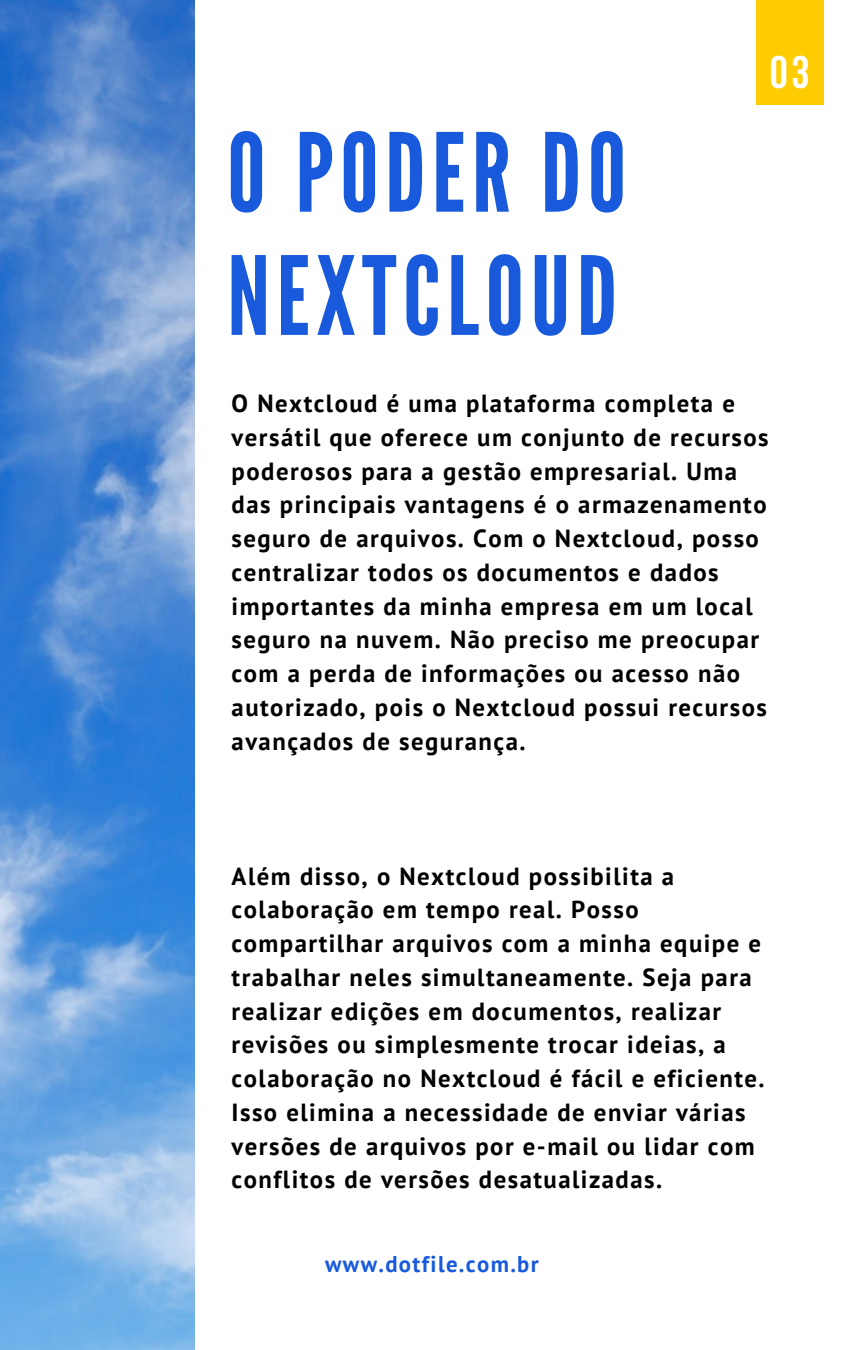
<style>
.page{position:relative;width:864px;height:1350px;background:#fff}
.page>*{position:absolute;margin:0;border:0;box-sizing:border-box;transform-origin:0 0}
.t1{font:108.67px/123.3px "League Gothic";letter-spacing:.06em;color:#185adb}
.t2{font:700 45.45px "Bebas Neue";color:#fff}
.t3{font:700 24.75px/33.8px "PT Sans";letter-spacing:.06em;color:#000}
.t4{font:700 22.72px "PT Sans";letter-spacing:.06em;color:#185adb}
</style>
<div class="page">
<img style="left:0;top:0;width:194px;height:1350px">
<div style="left:756px;top:0;width:67px;height:104px;background:#ffcc01"></div>
<p class="t1" style="left:227px;top:114px;width:400px">O PODER DO<br>NEXTCLOUD</p>
<p class="t2" style="left:770px;top:54px;width:41px">03</p>
<p class="t3" style="left:232px;top:386px;width:539px">O Nextcloud é uma plataforma completa e versátil que oferece um conjunto de recursos poderosos para a gestão empresarial. Uma das principais vantagens é o armazenamento seguro de arquivos. Com o Nextcloud, posso centralizar todos os documentos e dados importantes da minha empresa em um local seguro na nuvem. Não preciso me preocupar com a perda de informações ou acesso não autorizado, pois o Nextcloud possui recursos avançados de segurança.</p>
<p class="t3" style="left:232px;top:859px;width:535px">Além disso, o Nextcloud possibilita a colaboração em tempo real. Posso compartilhar arquivos com a minha equipe e trabalhar neles simultaneamente. Seja para realizar edições em documentos, realizar revisões ou simplesmente trocar ideias, a colaboração no Nextcloud é fácil e eficiente.<br>Isso elimina a necessidade de enviar várias versões de arquivos por e-mail ou lidar com conflitos de versões desatualizadas.</p>
<p class="t4" style="left:325px;top:1249px;width:215px">www.dotfile.com.br</p>
</div>
